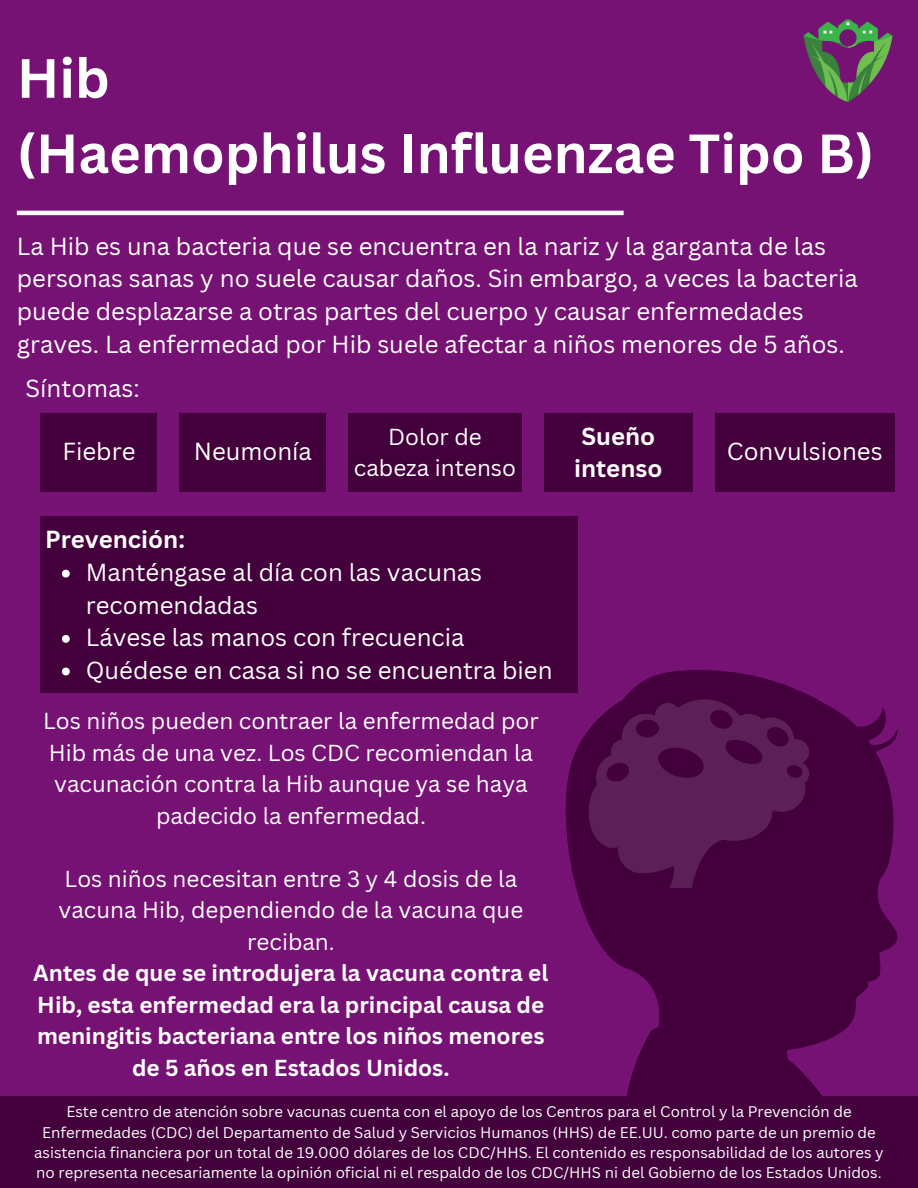
<style>
.page{position:relative;width:918px;height:1188px;background:#771275}
.page>*{position:absolute;margin:0;border:0;box-sizing:border-box;transform-origin:0 0}
.t1{font:700 54px "Canva Sans";color:#fff}
.t2{font:24px/32.7px "Canva Sans";color:#fff}
.t3{font:700 24px/32.7px "Canva Sans";color:#fff}
.t4{font:22.5px/31.5px "Canva Sans";color:#fff;text-align:center}
.t5{font:700 22.5px/31.5px "Canva Sans";color:#fff;text-align:center}
.t6{font:15px/20.2px "Canva Sans";color:#fff;text-align:center}
</style>
<div class="page">
<hr style="left:17px;top:211px;width:607px;height:4px;background:#fff">
<svg style="left:565px;top:670px;width:333px;height:426px;fill:#43003c"></svg>
<div style="left:0;top:1096px;width:918px;height:92px;background:#43003c"></div>
<svg style="left:589px;top:699px;width:220px;height:189px;background:#53124c"></svg>
<div style="left:41px;top:413px;width:116px;height:78px;background:#43003c"></div>
<div style="left:180px;top:413px;width:146px;height:78px;background:#43003c"></div>
<div style="left:348px;top:413px;width:174px;height:78px;background:#43003c"></div>
<div style="left:544px;top:413px;width:148px;height:78px;background:#43003c"></div>
<div style="left:715px;top:413px;width:180px;height:78px;background:#43003c"></div>
<div style="left:41px;top:517px;width:537px;height:176px;background:#43003c"></div>
<svg style="left:62px;top:570px;width:8px;height:8px"></svg>
<svg style="left:62px;top:635px;width:8px;height:8px"></svg>
<svg style="left:62px;top:668px;width:8px;height:7px"></svg>
<img style="left:803px;top:19px;width:89px;height:82px">
<p class="t1" style="left:17px;top:40px;width:94px">Hib</p>
<p class="t1" style="left:17px;top:115px;width:859px">(Haemophilus Influenzae Tipo B)</p>
<p class="t2" style="left:17px;top:229px;width:842px">La Hib es una bacteria que se encuentra en la nariz y la garganta de las personas sanas y no suele causar daños. Sin embargo, a veces la bacteria puede desplazarse a otras partes del cuerpo y causar enfermedades graves. La enfermedad por Hib suele afectar a niños menores de 5 años.</p>
<p class="t2" style="left:26px;top:372px;width:116px">Síntomas:</p>
<p class="t2" style="left:63px;top:435px;width:74px">Fiebre</p>
<p class="t2" style="left:194px;top:435px;width:120px">Neumonía</p>
<p class="t4" style="left:354px;top:420px;width:164px">Dolor de cabeza intenso</p>
<p class="t3" style="left:574px;top:419px;width:90px">Sueño intenso</p>
<p class="t3" style="left:45px;top:523px;width:141px">Prevención:</p>
<p class="t2" style="left:86px;top:555px;width:398px">Manténgase al día con las vacunas recomendadas</p>
<p class="t2" style="left:86px;top:621px;width:380px">Lávese las manos con frecuencia</p>
<p class="t2" style="left:86px;top:653px;width:468px">Quédese en casa si no se encuentra bien</p>
<p class="t4" style="left:43px;top:705px;width:497px">Los niños pueden contraer la enfermedad por Hib más de una vez. Los CDC recomiendan la vacunación contra la Hib aunque ya se haya padecido la enfermedad.</p>
<p class="t2" style="left:727px;top:435px;width:157px">Convulsiones</p>
<p class="t4" style="left:59px;top:862px;width:466px">Los niños necesitan entre 3 y 4 dosis de la vacuna Hib, dependiendo de la vacuna que reciban.</p>
<p class="t5" style="left:33px;top:957px;width:517px">Antes de que se introdujera la vacuna contra el Hib, esta enfermedad era la principal causa de meningitis bacteriana entre los niños menores de 5 años en Estados Unidos.</p>
<p class="t6" style="left:34px;top:1101px;width:851px">Este centro de atención sobre vacunas cuenta con el apoyo de los Centros para el Control y la Prevención de Enfermedades (CDC) del Departamento de Salud y Servicios Humanos (HHS) de EE.UU. como parte de un premio de asistencia financiera por un total de 19.000 dólares de los CDC/HHS. El contenido es responsabilidad de los autores y no representa necesariamente la opinión oficial ni el respaldo de los CDC/HHS ni del Gobierno de los Estados Unidos.</p>
</div>
